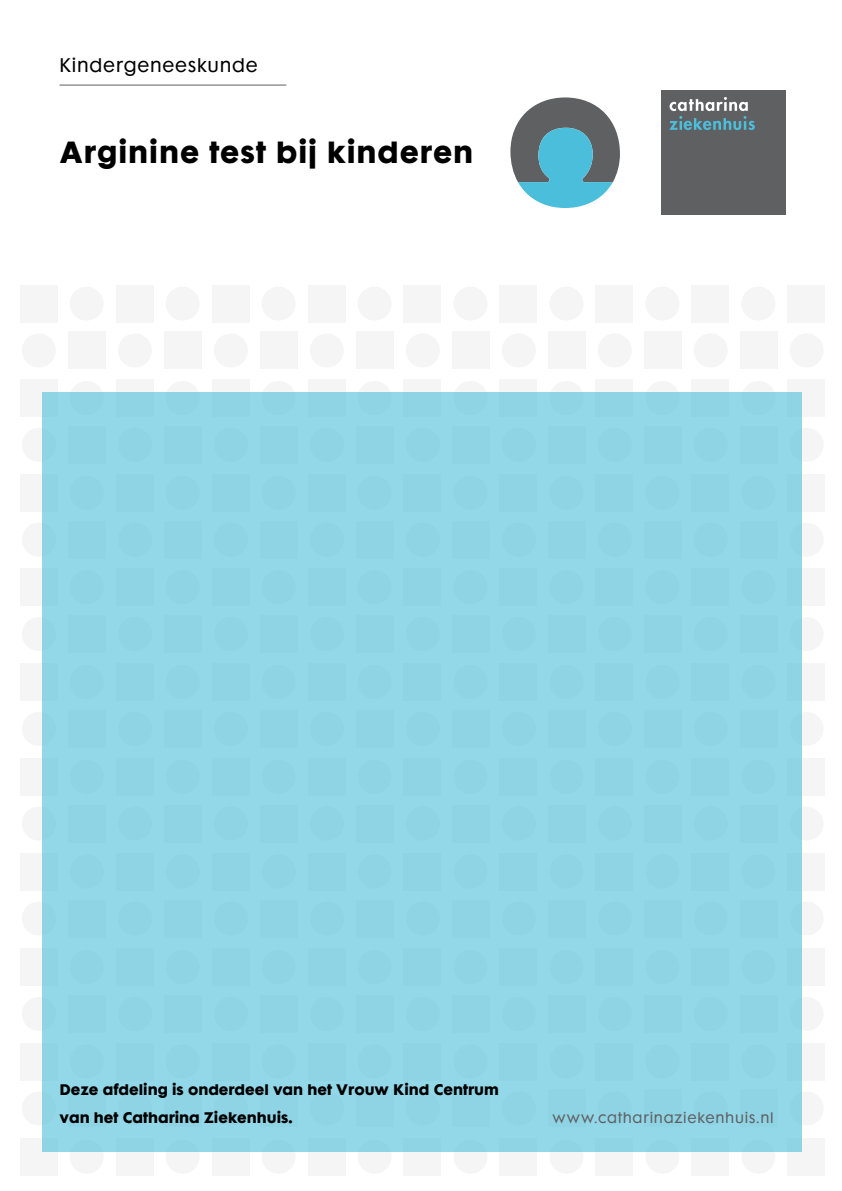
<style>
.page{position:relative;width:842px;height:1191px;background:#fff}
.page>*{position:absolute;margin:0;border:0;box-sizing:border-box;transform-origin:0 0}
.t1{font:700 28px "Cg Futura Maxi";letter-spacing:.035em;color:#000}
.t2{font:18px "Cg Futura Maxi";letter-spacing:.045em;color:#000}
.t3{font:700 14px/28px "Cg Futura Maxi";color:#000}
.t4{font:14px "Cg Futura Maxi";letter-spacing:.055em;color:#5f6062}
</style>
<div class="page">
<div style="left:70px;top:287px;width:34px;height:33px;background:#f5f5f6;border-radius:50%"></div>
<div style="left:116px;top:285px;width:37px;height:37px;background:#f5f5f6"></div>
<div style="left:166px;top:287px;width:34px;height:33px;background:#f5f5f6;border-radius:50%"></div>
<div style="left:212px;top:285px;width:37px;height:37px;background:#f5f5f6"></div>
<div style="left:262px;top:287px;width:34px;height:33px;background:#f5f5f6;border-radius:50%"></div>
<div style="left:308px;top:285px;width:37px;height:37px;background:#f5f5f6"></div>
<div style="left:358px;top:287px;width:33px;height:33px;background:#f5f5f6;border-radius:50%"></div>
<div style="left:404px;top:285px;width:37px;height:37px;background:#f5f5f6"></div>
<div style="left:454px;top:287px;width:33px;height:33px;background:#f5f5f6;border-radius:50%"></div>
<div style="left:500px;top:285px;width:37px;height:37px;background:#f5f5f6"></div>
<div style="left:549px;top:287px;width:34px;height:33px;background:#f5f5f6;border-radius:50%"></div>
<div style="left:596px;top:285px;width:37px;height:37px;background:#f5f5f6"></div>
<div style="left:645px;top:287px;width:34px;height:33px;background:#f5f5f6;border-radius:50%"></div>
<div style="left:692px;top:285px;width:37px;height:37px;background:#f5f5f6"></div>
<div style="left:741px;top:287px;width:34px;height:33px;background:#f5f5f6;border-radius:50%"></div>
<div style="left:788px;top:285px;width:37px;height:37px;background:#f5f5f6"></div>
<div style="left:20px;top:285px;width:37px;height:37px;background:#f5f5f6"></div>
<div style="left:118px;top:333px;width:34px;height:34px;background:#f5f5f6;border-radius:50%"></div>
<div style="left:164px;top:332px;width:38px;height:37px;background:#f5f5f6"></div>
<div style="left:214px;top:333px;width:34px;height:34px;background:#f5f5f6;border-radius:50%"></div>
<div style="left:260px;top:332px;width:37px;height:37px;background:#f5f5f6"></div>
<div style="left:310px;top:333px;width:34px;height:34px;background:#f5f5f6;border-radius:50%"></div>
<div style="left:356px;top:332px;width:37px;height:37px;background:#f5f5f6"></div>
<div style="left:406px;top:333px;width:34px;height:34px;background:#f5f5f6;border-radius:50%"></div>
<div style="left:452px;top:332px;width:37px;height:37px;background:#f5f5f6"></div>
<div style="left:502px;top:333px;width:34px;height:34px;background:#f5f5f6;border-radius:50%"></div>
<div style="left:548px;top:332px;width:37px;height:37px;background:#f5f5f6"></div>
<div style="left:598px;top:333px;width:34px;height:34px;background:#f5f5f6;border-radius:50%"></div>
<div style="left:644px;top:332px;width:37px;height:37px;background:#f5f5f6"></div>
<div style="left:694px;top:333px;width:34px;height:34px;background:#f5f5f6;border-radius:50%"></div>
<div style="left:740px;top:332px;width:37px;height:37px;background:#f5f5f6"></div>
<div style="left:790px;top:333px;width:34px;height:34px;background:#f5f5f6;border-radius:50%"></div>
<div style="left:22px;top:333px;width:34px;height:34px;background:#f5f5f6;border-radius:50%"></div>
<div style="left:68px;top:332px;width:37px;height:37px;background:#f5f5f6"></div>
<div style="left:70px;top:381px;width:34px;height:34px;background:#f5f5f6;border-radius:50%"></div>
<div style="left:116px;top:379px;width:37px;height:37px;background:#f5f5f6"></div>
<div style="left:166px;top:381px;width:34px;height:34px;background:#f5f5f6;border-radius:50%"></div>
<div style="left:212px;top:379px;width:37px;height:37px;background:#f5f5f6"></div>
<div style="left:262px;top:381px;width:34px;height:34px;background:#f5f5f6;border-radius:50%"></div>
<div style="left:308px;top:379px;width:37px;height:37px;background:#f5f5f6"></div>
<div style="left:358px;top:381px;width:33px;height:34px;background:#f5f5f6;border-radius:50%"></div>
<div style="left:404px;top:379px;width:37px;height:37px;background:#f5f5f6"></div>
<div style="left:454px;top:381px;width:33px;height:34px;background:#f5f5f6;border-radius:50%"></div>
<div style="left:500px;top:379px;width:37px;height:37px;background:#f5f5f6"></div>
<div style="left:549px;top:381px;width:34px;height:34px;background:#f5f5f6;border-radius:50%"></div>
<div style="left:596px;top:379px;width:37px;height:37px;background:#f5f5f6"></div>
<div style="left:645px;top:381px;width:34px;height:34px;background:#f5f5f6;border-radius:50%"></div>
<div style="left:692px;top:379px;width:37px;height:37px;background:#f5f5f6"></div>
<div style="left:741px;top:381px;width:34px;height:34px;background:#f5f5f6;border-radius:50%"></div>
<div style="left:788px;top:379px;width:37px;height:37px;background:#f5f5f6"></div>
<div style="left:20px;top:379px;width:37px;height:37px;background:#f5f5f6"></div>
<div style="left:790px;top:428px;width:34px;height:34px;background:#f5f5f6;border-radius:50%"></div>
<div style="left:22px;top:428px;width:34px;height:34px;background:#f5f5f6;border-radius:50%"></div>
<div style="left:788px;top:474px;width:37px;height:37px;background:#f5f5f6"></div>
<div style="left:20px;top:474px;width:37px;height:37px;background:#f5f5f6"></div>
<div style="left:790px;top:523px;width:34px;height:33px;background:#f5f5f6;border-radius:50%"></div>
<div style="left:22px;top:523px;width:34px;height:33px;background:#f5f5f6;border-radius:50%"></div>
<div style="left:788px;top:568px;width:37px;height:38px;background:#f5f5f6"></div>
<div style="left:20px;top:568px;width:37px;height:38px;background:#f5f5f6"></div>
<div style="left:790px;top:617px;width:34px;height:34px;background:#f5f5f6;border-radius:50%"></div>
<div style="left:22px;top:617px;width:34px;height:34px;background:#f5f5f6;border-radius:50%"></div>
<div style="left:788px;top:663px;width:37px;height:37px;background:#f5f5f6"></div>
<div style="left:20px;top:663px;width:37px;height:37px;background:#f5f5f6"></div>
<div style="left:790px;top:712px;width:34px;height:34px;background:#f5f5f6;border-radius:50%"></div>
<div style="left:22px;top:712px;width:34px;height:34px;background:#f5f5f6;border-radius:50%"></div>
<div style="left:788px;top:758px;width:37px;height:37px;background:#f5f5f6"></div>
<div style="left:20px;top:758px;width:37px;height:37px;background:#f5f5f6"></div>
<div style="left:790px;top:806px;width:34px;height:34px;background:#f5f5f6;border-radius:50%"></div>
<div style="left:22px;top:806px;width:34px;height:34px;background:#f5f5f6;border-radius:50%"></div>
<div style="left:788px;top:853px;width:37px;height:37px;background:#f5f5f6"></div>
<div style="left:20px;top:853px;width:37px;height:37px;background:#f5f5f6"></div>
<div style="left:790px;top:901px;width:34px;height:34px;background:#f5f5f6;border-radius:50%"></div>
<div style="left:22px;top:901px;width:34px;height:34px;background:#f5f5f6;border-radius:50%"></div>
<div style="left:788px;top:948px;width:37px;height:37px;background:#f5f5f6"></div>
<div style="left:20px;top:948px;width:37px;height:37px;background:#f5f5f6"></div>
<div style="left:790px;top:997px;width:34px;height:34px;background:#f5f5f6;border-radius:50%"></div>
<div style="left:22px;top:997px;width:34px;height:34px;background:#f5f5f6;border-radius:50%"></div>
<div style="left:788px;top:1043px;width:37px;height:37px;background:#f5f5f6"></div>
<div style="left:20px;top:1043px;width:37px;height:37px;background:#f5f5f6"></div>
<div style="left:790px;top:1091px;width:34px;height:34px;background:#f5f5f6;border-radius:50%"></div>
<div style="left:22px;top:1091px;width:34px;height:34px;background:#f5f5f6;border-radius:50%"></div>
<div style="left:70px;top:1139px;width:34px;height:34px;background:#f5f5f6;border-radius:50%"></div>
<div style="left:116px;top:1138px;width:37px;height:37px;background:#f5f5f6"></div>
<div style="left:166px;top:1139px;width:34px;height:34px;background:#f5f5f6;border-radius:50%"></div>
<div style="left:212px;top:1138px;width:37px;height:37px;background:#f5f5f6"></div>
<div style="left:262px;top:1139px;width:34px;height:34px;background:#f5f5f6;border-radius:50%"></div>
<div style="left:308px;top:1138px;width:37px;height:37px;background:#f5f5f6"></div>
<div style="left:358px;top:1139px;width:33px;height:34px;background:#f5f5f6;border-radius:50%"></div>
<div style="left:404px;top:1138px;width:37px;height:37px;background:#f5f5f6"></div>
<div style="left:454px;top:1139px;width:33px;height:34px;background:#f5f5f6;border-radius:50%"></div>
<div style="left:500px;top:1138px;width:37px;height:37px;background:#f5f5f6"></div>
<div style="left:549px;top:1139px;width:34px;height:34px;background:#f5f5f6;border-radius:50%"></div>
<div style="left:596px;top:1138px;width:37px;height:37px;background:#f5f5f6"></div>
<div style="left:645px;top:1139px;width:34px;height:34px;background:#f5f5f6;border-radius:50%"></div>
<div style="left:692px;top:1138px;width:37px;height:37px;background:#f5f5f6"></div>
<div style="left:741px;top:1139px;width:34px;height:34px;background:#f5f5f6;border-radius:50%"></div>
<div style="left:788px;top:1138px;width:37px;height:37px;background:#f5f5f6"></div>
<div style="left:20px;top:1138px;width:37px;height:37px;background:#f5f5f6"></div>
<div style="left:43px;top:392px;width:759px;height:760px;background:#8fd4e5"></div>
<hr style="left:60px;top:85px;width:226px;height:1px;background:#5f6062">
<svg style="left:510px;top:97px;width:110px;height:111px"></svg>
<div style="left:661px;top:90px;width:124px;height:125px;background:#5f6062"></div>
<svg style="left:669px;top:97px;width:86px;height:33px"></svg>
<p class="t2" style="left:60px;top:54px;width:200px">Kindergeneeskunde</p>
<h1 class="t1" style="left:60px;top:134px;width:415px">Arginine test bij kinderen</h1>
<p class="t3" style="left:60px;top:1076px;width:441px">Deze afdeling is onderdeel van het Vrouw Kind Centrum van het Catharina Ziekenhuis.</p>
<p class="t4" style="left:552px;top:1109px;width:223px">www.catharinaziekenhuis.nl</p>
</div>
